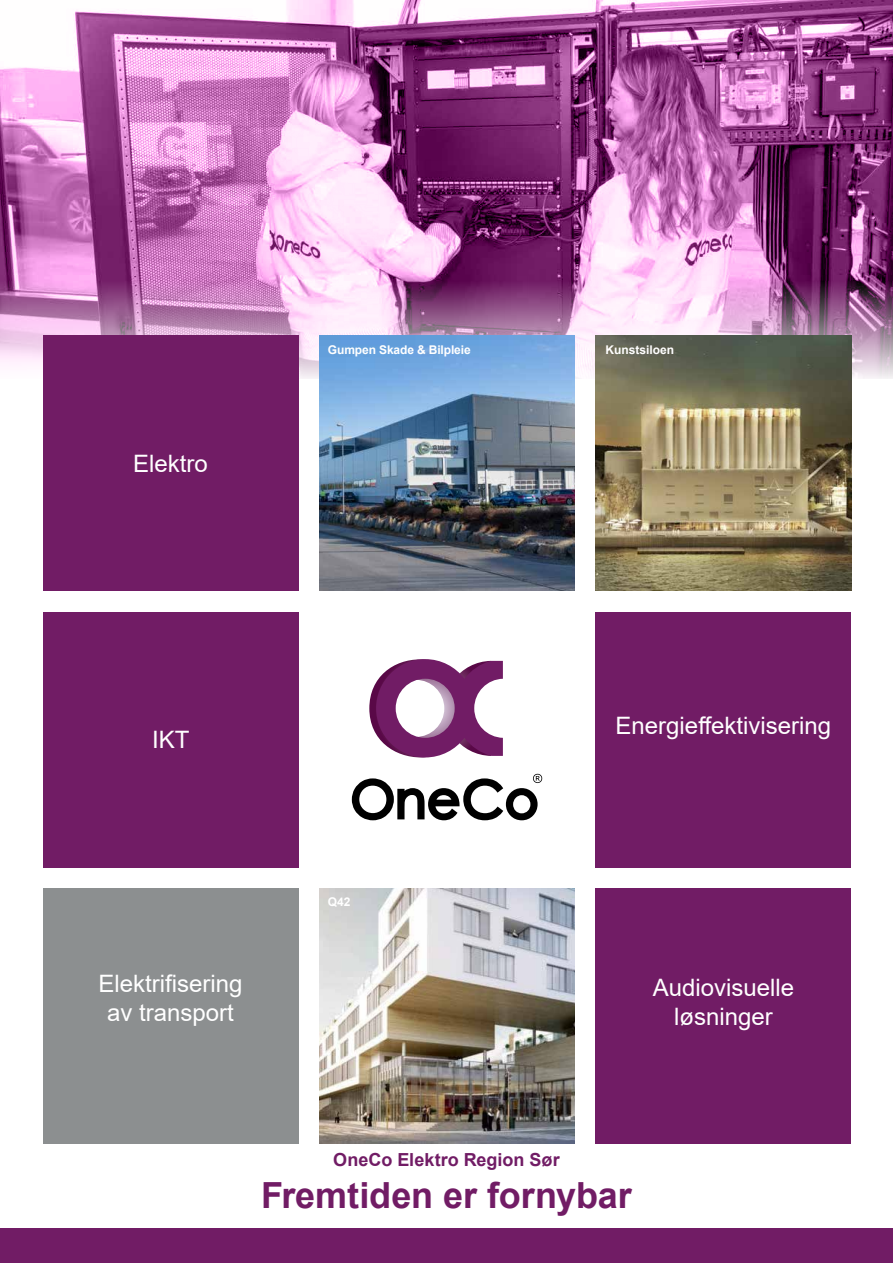
<style>
.page{position:relative;width:893px;height:1263px;background:#fff}
.page>*{position:absolute;margin:0;border:0;box-sizing:border-box;transform-origin:0 0}
.t1{font:700 36px "Arial";letter-spacing:-.005em;color:#711c65}
.t2{font:24px/28.8px "Arial";color:#fff;text-align:center}
.t3{font:700 18px "Arial";color:#711c65}
.t4{font:700 12px "Arial";letter-spacing:-.01em;color:#fff}
</style>
<div class="page">
<img style="left:0;top:0;width:893px;height:281px">
<svg style="left:0;top:281px;width:893px;height:102px;background:#c79bc1"></svg>
<div style="left:0;top:1229px;width:893px;height:34px;background:#711c65"></div>
<img style="left:596px;top:336px;width:255px;height:255px">
<img style="left:319px;top:336px;width:256px;height:255px">
<div style="left:43px;top:336px;width:255px;height:255px;background:#711c65"></div>
<div style="left:596px;top:888px;width:255px;height:256px;background:#711c65"></div>
<div style="left:596px;top:612px;width:255px;height:255px;background:#711c65"></div>
<img style="left:319px;top:888px;width:256px;height:256px">
<div style="left:43px;top:888px;width:255px;height:256px;background:#8c8f90"></div>
<svg style="left:369px;top:659px;width:134px;height:98px"></svg>
<svg style="left:352px;top:774px;width:190px;height:46px"></svg>
<div style="left:43px;top:612px;width:255px;height:255px;background:#711c65"></div>
<p class="t2" style="left:133px;top:449px;width:76px">Elektro</p>
<p class="t4" style="left:328px;top:341px;width:144px">Gumpen Skade &amp; Bilpleie</p>
<p class="t4" style="left:605px;top:341px;width:70px">Kunstsiloen</p>
<p class="t2" style="left:152px;top:725px;width:39px">IKT</p>
<p class="t2" style="left:616px;top:711px;width:217px">Energieffektivisering</p>
<p class="t2" style="left:99px;top:969px;width:146px">Elektrifisering av transport</p>
<p class="t4" style="left:328px;top:893px;width:24px">Q42</p>
<p class="t2" style="left:653px;top:973px;width:143px">Audiovisuelle løsninger</p>
<p class="t3" style="left:333px;top:1147px;width:228px">OneCo Elektro Region Sør</p>
<h1 class="t1" style="left:261px;top:1170px;width:372px">Fremtiden er fornybar</h1>
</div>
